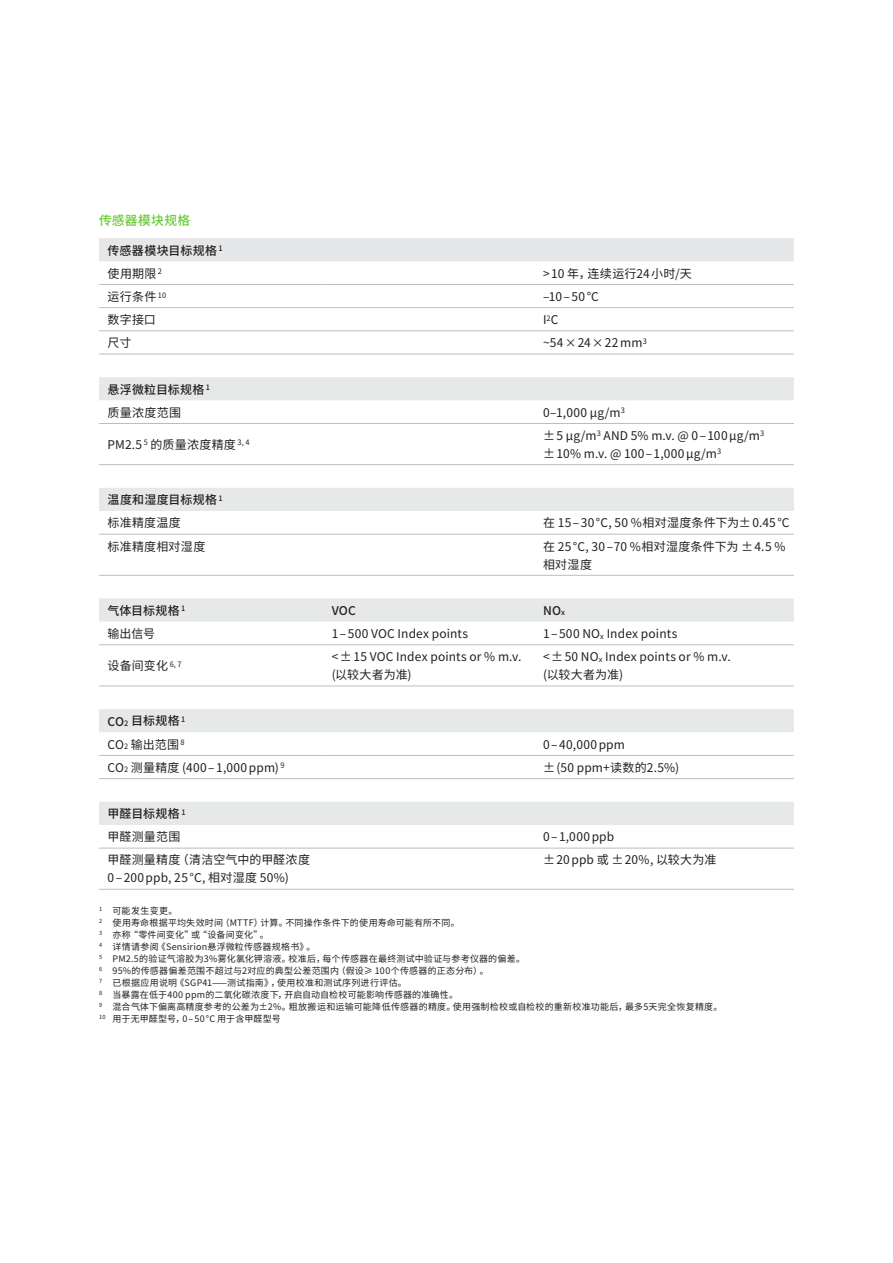
<style>
.page{position:relative;width:893px;height:1263px;background:#fff}
.page>*{position:absolute;margin:0;border:0;box-sizing:border-box;transform-origin:0 0}
._06Untertitel_Demi_8{font:500 12.75px "Noto Sans CJ Ksc";letter-spacing:.025em;color:#6c3}
._21Tab_8pt_Z12_reg_o{font:12px/18px "Noto Sans CJ Ksc";letter-spacing:.015em;color:#231f20}
._20Tab_8pt_Headline{font:500 12px "Noto Sans CJ Ksc";letter-spacing:.02em;color:#231f20}
._21Tab_8pt_Z12_reg_o-2{font:12px "Noto Sans CJ Ksc";letter-spacing:.035em;color:#231f20}
._16Fußzeilen_6pt{font:9px "Noto Sans CJ Ksc";letter-spacing:.025em;color:#231f20}
._16Fußzeilen_6pt-2{font:9px "Noto Sans CJ Ksc";letter-spacing:.005em;color:#231f20}
.s1{font-size:11.25px}
.s2{font-size:7.5px}
</style>
<div class="page">
<div style="left:99px;top:238px;width:695px;height:23px;background:#e6e7e9"></div>
<svg style="left:99px;top:377px;width:695px;height:448px"></svg>
<hr style="left:99px;top:284px;width:224px;height:1px;background:#bcbdc0">
<hr style="left:323px;top:284px;width:220px;height:1px;background:#bcbdc0">
<hr style="left:543px;top:284px;width:251px;height:1px;background:#bcbdc0">
<hr style="left:99px;top:307px;width:224px;height:1px;background:#bcbdc0">
<hr style="left:323px;top:307px;width:220px;height:1px;background:#bcbdc0">
<hr style="left:543px;top:307px;width:251px;height:1px;background:#bcbdc0">
<hr style="left:99px;top:330px;width:224px;height:1px;background:#bcbdc0">
<hr style="left:323px;top:330px;width:220px;height:1px;background:#bcbdc0">
<hr style="left:543px;top:330px;width:251px;height:1px;background:#bcbdc0">
<hr style="left:99px;top:354px;width:224px;height:1px;background:#bcbdc0">
<hr style="left:323px;top:354px;width:220px;height:1px;background:#bcbdc0">
<hr style="left:543px;top:354px;width:251px;height:1px;background:#bcbdc0">
<hr style="left:99px;top:423px;width:224px;height:1px;background:#bcbdc0">
<hr style="left:323px;top:423px;width:220px;height:1px;background:#bcbdc0">
<hr style="left:543px;top:423px;width:251px;height:1px;background:#bcbdc0">
<hr style="left:99px;top:464px;width:224px;height:1px;background:#bcbdc0">
<hr style="left:323px;top:464px;width:220px;height:1px;background:#bcbdc0">
<hr style="left:543px;top:464px;width:251px;height:1px;background:#bcbdc0">
<hr style="left:99px;top:534px;width:224px;height:1px;background:#bcbdc0">
<hr style="left:323px;top:534px;width:220px;height:1px;background:#bcbdc0">
<hr style="left:543px;top:534px;width:251px;height:1px;background:#bcbdc0">
<hr style="left:99px;top:575px;width:224px;height:1px;background:#bcbdc0">
<hr style="left:323px;top:575px;width:220px;height:1px;background:#bcbdc0">
<hr style="left:543px;top:575px;width:251px;height:1px;background:#bcbdc0">
<hr style="left:99px;top:644px;width:224px;height:1px;background:#bcbdc0">
<hr style="left:323px;top:644px;width:220px;height:1px;background:#bcbdc0">
<hr style="left:543px;top:644px;width:251px;height:1px;background:#bcbdc0">
<hr style="left:99px;top:686px;width:224px;height:1px;background:#bcbdc0">
<hr style="left:323px;top:686px;width:220px;height:1px;background:#bcbdc0">
<hr style="left:543px;top:686px;width:251px;height:1px;background:#bcbdc0">
<hr style="left:99px;top:755px;width:224px;height:1px;background:#bcbdc0">
<hr style="left:323px;top:755px;width:220px;height:1px;background:#bcbdc0">
<hr style="left:543px;top:755px;width:251px;height:1px;background:#bcbdc0">
<hr style="left:99px;top:778px;width:224px;height:1px;background:#bcbdc0">
<hr style="left:323px;top:778px;width:220px;height:1px;background:#bcbdc0">
<hr style="left:543px;top:778px;width:251px;height:1px;background:#bcbdc0">
<hr style="left:99px;top:848px;width:224px;height:1px;background:#bcbdc0">
<hr style="left:323px;top:848px;width:220px;height:1px;background:#bcbdc0">
<hr style="left:543px;top:848px;width:251px;height:1px;background:#bcbdc0">
<hr style="left:99px;top:889px;width:224px;height:1px;background:#bcbdc0">
<hr style="left:323px;top:889px;width:220px;height:1px;background:#bcbdc0">
<hr style="left:543px;top:889px;width:251px;height:1px;background:#bcbdc0">
<p class="_06Untertitel_Demi_8" style="left:99px;top:214px;width:93px">传感器模块规格</p>
<p class="_20Tab_8pt_Headline" style="left:108px;top:243px;width:117px">传感器模块目标规格 <sup>1</sup></p>
<p class="_21Tab_8pt_Z12_reg_o" style="left:108px;top:265px;width:56px">使用期限 <sup>2</sup></p>
<p class="_21Tab_8pt_Z12_reg_o" style="left:543px;top:265px;width:150px">&gt;10 年，连续运行24小时/天</p>
<p class="_21Tab_8pt_Z12_reg_o" style="left:108px;top:288px;width:60px">运行条件 <sup>10</sup></p>
<p class="_21Tab_8pt_Z12_reg_o" style="left:543px;top:288px;width:57px">–10–50°C</p>
<p class="_21Tab_8pt_Z12_reg_o" style="left:108px;top:311px;width:50px">数字接口</p>
<p class="_21Tab_8pt_Z12_reg_o" style="left:543px;top:311px;width:17px">I<sup>2</sup>C</p>
<p class="_21Tab_8pt_Z12_reg_o" style="left:108px;top:334px;width:25px">尺寸</p>
<p class="_21Tab_8pt_Z12_reg_o" style="left:543px;top:334px;width:105px">~54<span class="s1">×</span>24<span class="s1">×</span>22mm<sup>3</sup></p>
<p class="_20Tab_8pt_Headline" style="left:108px;top:382px;width:104px">悬浮微粒目标规格 <sup>1</sup></p>
<p class="_21Tab_8pt_Z12_reg_o" style="left:108px;top:403px;width:75px">质量浓度范围</p>
<p class="_21Tab_8pt_Z12_reg_o" style="left:543px;top:403px;width:83px">0–1,000 µg/m<sup>3</sup></p>
<p class="_21Tab_8pt_Z12_reg_o" style="left:108px;top:436px;width:143px">PM2.5 <sup>5</sup> 的质量浓度精度 <sup>3,</sup> <sup>4</sup></p>
<p class="_21Tab_8pt_Z12_reg_o" style="left:543px;top:427px;width:223px">±5 µg/m<sup>3</sup> AND 5% m.v. @ 0–100µg/m<sup>3</sup></p>
<p class="_21Tab_8pt_Z12_reg_o-2" style="left:543px;top:447px;width:180px">±10% m.v. @ 100–1,000µg/m<sup>3</sup></p>
<p class="_20Tab_8pt_Headline" style="left:108px;top:493px;width:117px">温度和湿度目标规格 <sup>1</sup></p>
<p class="_21Tab_8pt_Z12_reg_o" style="left:108px;top:514px;width:75px">标准精度温度</p>
<p class="_21Tab_8pt_Z12_reg_o" style="left:543px;top:514px;width:248px">在 15–30°C, 50 %相对湿度条件下为±0.45°C</p>
<p class="_21Tab_8pt_Z12_reg_o" style="left:108px;top:537px;width:99px">标准精度相对湿度</p>
<p class="_21Tab_8pt_Z12_reg_o" style="left:543px;top:537px;width:244px">在 25°C, 30–70 %相对湿度条件下为 ±4.5 %相对湿度</p>
<p class="_20Tab_8pt_Headline" style="left:108px;top:604px;width:79px">气体目标规格 <sup>1</sup></p>
<p class="_20Tab_8pt_Headline" style="left:332px;top:604px;width:26px">VOC</p>
<p class="_20Tab_8pt_Headline" style="left:543px;top:604px;width:24px">NO<span class="s2">x</span></p>
<p class="_21Tab_8pt_Z12_reg_o" style="left:108px;top:625px;width:49px">输出信号</p>
<p class="_21Tab_8pt_Z12_reg_o" style="left:332px;top:625px;width:138px">1–500 VOC Index points</p>
<p class="_21Tab_8pt_Z12_reg_o" style="left:543px;top:625px;width:136px">1–500 NO<span class="s2">x</span> Index points</p>
<p class="_21Tab_8pt_Z12_reg_o" style="left:108px;top:657px;width:76px">设备间变化 <sup>6,</sup> <sup>7</sup></p>
<p class="_21Tab_8pt_Z12_reg_o" style="left:332px;top:648px;width:191px">&lt;±15 VOC Index points or % m.v. (以较大者为准)</p>
<p class="_21Tab_8pt_Z12_reg_o" style="left:543px;top:648px;width:189px">&lt;±50 NO<span class="s2">x</span> Index points or % m.v. (以较大者为准)</p>
<p class="_20Tab_8pt_Headline" style="left:108px;top:714px;width:79px">CO<span class="s2">2</span> 目标规格 <sup>1</sup></p>
<p class="_21Tab_8pt_Z12_reg_o" style="left:108px;top:735px;width:79px">CO<span class="s2">2</span> 输出范围 <sup>8</sup></p>
<p class="_21Tab_8pt_Z12_reg_o-2" style="left:543px;top:737px;width:83px">0–40,000ppm</p>
<p class="_21Tab_8pt_Z12_reg_o" style="left:108px;top:759px;width:178px">CO<span class="s2">2</span> 测量精度 (400–1,000ppm) <sup>9</sup></p>
<p class="_21Tab_8pt_Z12_reg_o" style="left:543px;top:759px;width:138px">±(50 ppm+读数的2.5%)</p>
<p class="_20Tab_8pt_Headline" style="left:108px;top:807px;width:80px">甲醛目标规格 <sup>1</sup></p>
<p class="_21Tab_8pt_Z12_reg_o" style="left:108px;top:828px;width:74px">甲醛测量范围</p>
<p class="_21Tab_8pt_Z12_reg_o" style="left:543px;top:828px;width:73px">0–1,000ppb</p>
<p class="_21Tab_8pt_Z12_reg_o" style="left:108px;top:851px;width:204px">甲醛测量精度（清洁空气中的甲醛浓度</p>
<p class="_21Tab_8pt_Z12_reg_o" style="left:108px;top:869px;width:183px">0–200ppb, 25°C, 相对湿度 50%)</p>
<p class="_21Tab_8pt_Z12_reg_o" style="left:543px;top:851px;width:175px">±20ppb 或 ±20%, 以较大为准</p>
<p class="_16Fußzeilen_6pt" style="left:99px;top:905px;width:80px"><sup>1</sup> 可能发生变更。</p>
<p class="_16Fußzeilen_6pt" style="left:99px;top:917px;width:362px"><sup>2</sup> 使用寿命根据平均失效时间（MTTF）计算。不同操作条件下的使用寿命可能有所不同。</p>
<p class="_16Fußzeilen_6pt" style="left:99px;top:929px;width:171px"><sup>3</sup> 亦称“零件间变化”或“设备间变化”。</p>
<p class="_16Fußzeilen_6pt" style="left:99px;top:941px;width:218px"><sup>4</sup> 详情请参阅《Sensirion悬浮微粒传感器规格书》。</p>
<p class="_16Fußzeilen_6pt" style="left:99px;top:953px;width:427px"><sup>5</sup> PM2.5的验证气溶胶为3%雾化氯化钾溶液。校准后，每个传感器在最终测试中验证与参考仪器的偏差。</p>
<p class="_16Fußzeilen_6pt" style="left:99px;top:965px;width:391px"><sup>6</sup> 95%的传感器偏差范围不超过与2对应的典型公差范围内（假设≥ 100个传感器的正态分布）。</p>
<p class="_16Fußzeilen_6pt" style="left:99px;top:977px;width:309px"><sup>7</sup> 已根据应用说明《SGP41——测试指南》，使用校准和测试序列进行评估。</p>
<p class="_16Fußzeilen_6pt" style="left:99px;top:989px;width:360px"><sup>8</sup> 当暴露在低于400 ppm的二氧化碳浓度下，开启自动自检校可能影响传感器的准确性。</p>
<p class="_16Fußzeilen_6pt" style="left:99px;top:1001px;width:625px"><sup>9</sup> 混合气体下偏离高精度参考的公差为±2%。粗放搬运和运输可能降低传感器的精度。使用强制检校或自检校的重新校准功能后，最多5天完全恢复精度。</p>
<p class="_16Fußzeilen_6pt-2" style="left:99px;top:1013px;width:183px"><sup>10</sup> 用于无甲醛型号，0–50°C 用于含甲醛型号</p>
</div>
